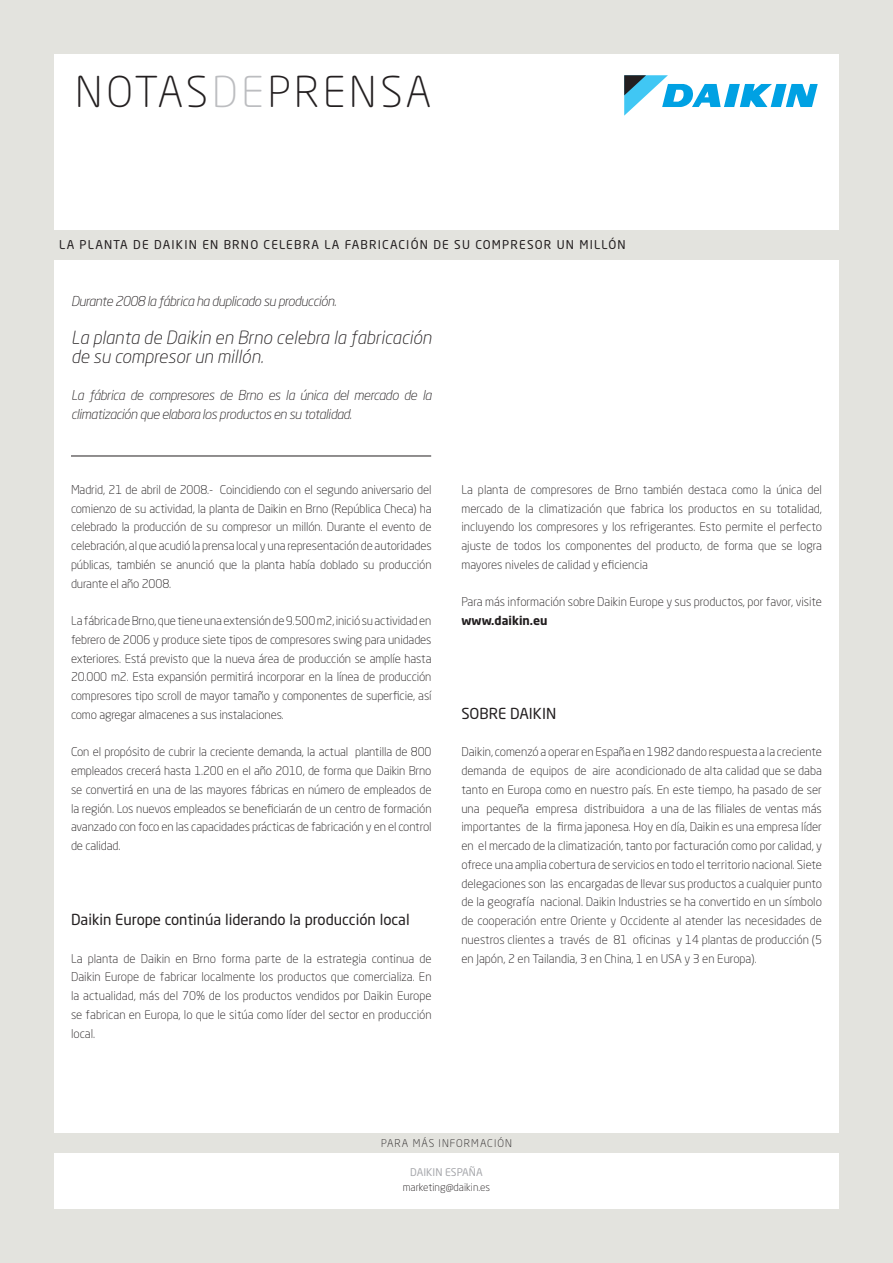
<style>
.page{position:relative;width:893px;height:1263px;background:#e3e3de}
.page>*{position:absolute;margin:0;border:0;box-sizing:border-box;transform-origin:0 0}
.t1{font:300 42px "Neo Sans Std";letter-spacing:.09em;color:#231f20}
.t2{font:italic 300 18px/18.8px "Neo Sans Std";color:#231f20}
.t3{font:15px "Neo Sans Std";color:#231f20}
.t4{font:italic 300 13.5px/18.8px "Neo Sans Std";letter-spacing:-.03em;color:#231f20}
.t5{font:300 12px/18.8px "Neo Sans Std";letter-spacing:-.01em;color:#231f20;text-align:justify}
.t6{font:12px "Neo Sans Std";letter-spacing:.1em;color:#231f20}
.t7{font:700 12px "Neo Sans Std";color:#231f20}
.t8{font:300 10.5px "Neo Sans Std";color:#231f20}
.t9{font:300 10.5px "Neo Sans Std";letter-spacing:.1em;color:#231f20}
.t10{font:10.5px "Neo Sans Std";color:#a8a9ad}
.s1{color:#bcbdc0}
</style>
<div class="page">
<div style="left:54px;top:54px;width:785px;height:1155px;background:#fff"></div>
<div style="left:28px;top:230px;width:848px;height:29px;background:#e3e3de"></div>
<div style="left:0;top:1133px;width:893px;height:20px;background:#e3e3de"></div>
<svg style="left:624px;top:75px;width:194px;height:41px"></svg>
<hr style="left:71px;top:456px;width:360px;height:1px;background:#231f20">
<h1 class="t1" style="left:75px;top:67px;width:358px">NOTAS<span class="s1">DE</span>PRENSA</h1>
<p class="t6" style="left:59px;top:237px;width:568px">LA PLANTA DE DAIKIN EN BRNO CELEBRA LA FABRICACIÓN DE SU COMPRESOR UN MILLÓN</p>
<p class="t4" style="left:71px;top:292px;width:267px">Durante 2008 la fábrica ha duplicado su producción.</p>
<h2 class="t2" style="left:71px;top:328px;width:362px">La planta de Daikin en Brno celebra la fabricación de su compresor un millón.</h2>
<p class="t4" style="left:71px;top:386px;width:362px">La fábrica de compresores de Brno es la única del mercado de la climatización que elabora los productos en su totalidad.</p>
<p class="t5" style="left:71px;top:480px;width:362px">Madrid, 21 de abril de 2008.- Coincidiendo con el segundo aniversario del comienzo de su actividad, la planta de Daikin en Brno (República Checa) ha celebrado la producción de su compresor un millón. Durante el evento de celebración, al que acudió la prensa local y una representación de autoridades públicas, también se anunció que la planta había doblado su producción durante el año 2008.</p>
<p class="t5" style="left:71px;top:611px;width:362px">La fábrica de Brno, que tiene una extensión de 9.500 m2, inició su actividad en febrero de 2006 y produce siete tipos de compresores swing para unidades exteriores. Está previsto que la nueva área de producción se amplíe hasta 20.000 m2. Esta expansión permitirá incorporar en la línea de producción compresores tipo scroll de mayor tamaño y componentes de superficie, así como agregar almacenes a sus instalaciones.</p>
<p class="t5" style="left:71px;top:742px;width:362px">Con el propósito de cubrir la creciente demanda, la actual plantilla de 800 empleados crecerá hasta 1.200 en el año 2010, de forma que Daikin Brno se convertirá en una de las mayores fábricas en número de empleados de la región. Los nuevos empleados se beneficiarán de un centro de formación avanzado con foco en las capacidades prácticas de fabricación y en el control de calidad.</p>
<p class="t3" style="left:71px;top:910px;width:340px">Daikin Europe continúa liderando la producción local</p>
<p class="t5" style="left:71px;top:949px;width:362px">La planta de Daikin en Brno forma parte de la estrategia continua de Daikin Europe de fabricar localmente los productos que comercializa. En la actualidad, más del 70% de los productos vendidos por Daikin Europe se fabrican en Europa, lo que le sitúa como líder del sector en producción local.</p>
<p class="t5" style="left:461px;top:480px;width:362px">La planta de compresores de Brno también destaca como la única del mercado de la climatización que fabrica los productos en su totalidad, incluyendo los compresores y los refrigerantes. Esto permite el perfecto ajuste de todos los componentes del producto, de forma que se logra mayores niveles de calidad y eficiencia</p>
<p class="t5" style="left:461px;top:592px;width:362px">Para más información sobre Daikin Europe y sus productos, por favor, visite</p>
<p class="t7" style="left:461px;top:613px;width:88px">www.daikin.eu</p>
<p class="t3" style="left:461px;top:704px;width:96px">SOBRE DAIKIN</p>
<p class="t5" style="left:461px;top:742px;width:362px">Daikin, comenzó a operar en España en 1982 dando respuesta a la creciente demanda de equipos de aire acondicionado de alta calidad que se daba tanto en Europa como en nuestro país. En este tiempo, ha pasado de ser una pequeña empresa distribuidora a una de las filiales de ventas más importantes de la firma japonesa. Hoy en día, Daikin es una empresa líder en el mercado de la climatización, tanto por facturación como por calidad, y ofrece una amplia cobertura de servicios en todo el territorio nacional. Siete delegaciones son las encargadas de llevar sus productos a cualquier punto de la geografía nacional. Daikin Industries se ha convertido en un símbolo de cooperación entre Oriente y Occidente al atender las necesidades de nuestros clientes a través de 81 oficinas y 14 plantas de producción (5 en Japón, 2 en Tailandia, 3 en China, 1 en USA y 3 en Europa).</p>
<p class="t9" style="left:381px;top:1137px;width:132px">PARA MÁS INFORMACIÓN</p>
<p class="t10" style="left:410px;top:1165px;width:74px">DAIKIN ESPAÑA</p>
<p class="t8" style="left:403px;top:1180px;width:89px">marketing@daikin.es</p>
</div>
